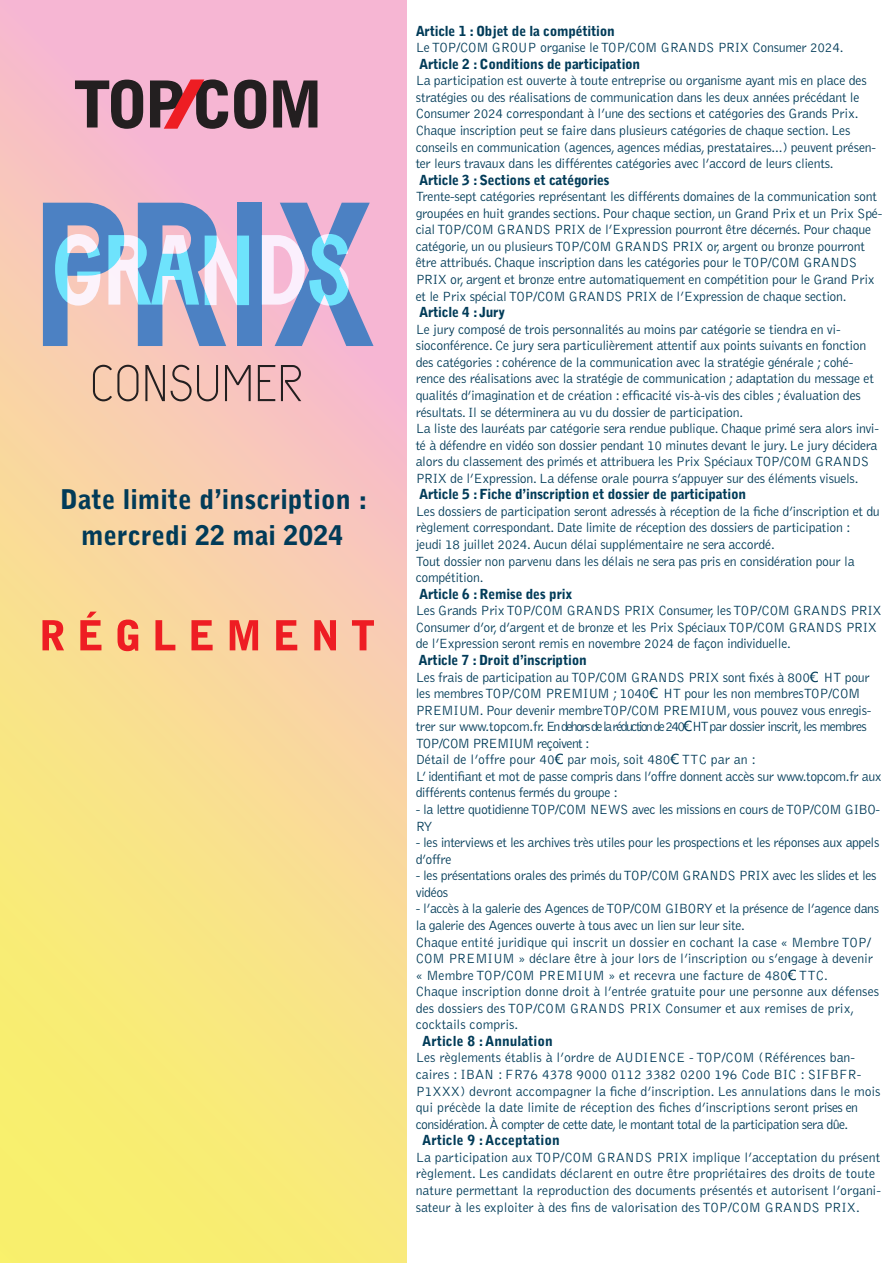
<style>
.page{position:relative;width:893px;height:1263px;background:#fff}
.page>*{position:absolute;margin:0;border:0;box-sizing:border-box;transform-origin:0 0}
.t1{font:900 27px "Bell Gothic";color:#013b58}
.t2{font:300 13.8px/16.5px "Bell Gothic";letter-spacing:-.02em;color:#013b58}
.t3{font:300 13.8px/16.5px "Bell Gothic";color:#013b58}
.t4{font:900 13.8px "Bell Gothic";letter-spacing:-.02em;color:#013b58}
.t5{font:900 13.8px "Bell Gothic";color:#013b58}
.s1{font-family:"Verdana";font-weight:400}
</style>
<div class="page">
<svg style="left:0;top:0;width:407px;height:1263px"></svg>
<svg style="left:42px;top:620px;width:22px;height:30px"></svg>
<svg style="left:80px;top:612px;width:21px;height:38px"></svg>
<svg style="left:118px;top:619px;width:20px;height:32px"></svg>
<svg style="left:155px;top:620px;width:20px;height:30px"></svg>
<svg style="left:191px;top:620px;width:22px;height:30px"></svg>
<svg style="left:230px;top:620px;width:28px;height:30px"></svg>
<svg style="left:276px;top:620px;width:21px;height:30px"></svg>
<svg style="left:314px;top:620px;width:22px;height:30px"></svg>
<svg style="left:352px;top:620px;width:22px;height:30px"></svg>
<svg style="left:75px;top:80px;width:68px;height:49px"></svg>
<svg style="left:234px;top:80px;width:32px;height:49px"></svg>
<svg style="left:273px;top:80px;width:44px;height:47px"></svg>
<svg style="left:150px;top:79px;width:78px;height:50px"></svg>
<div style="left:237px;top:203px;width:25px;height:143px;background:#4c81c3"></div>
<svg style="left:43px;top:203px;width:206px;height:143px"></svg>
<svg style="left:262px;top:203px;width:111px;height:143px"></svg>
<svg style="left:93px;top:365px;width:45px;height:36px"></svg>
<svg style="left:145px;top:365px;width:20px;height:36px"></svg>
<svg style="left:171px;top:365px;width:47px;height:36px"></svg>
<svg style="left:225px;top:365px;width:26px;height:36px"></svg>
<svg style="left:258px;top:365px;width:17px;height:36px"></svg>
<svg style="left:281px;top:365px;width:20px;height:36px"></svg>
<p class="t1" style="left:60px;top:484px;width:309px">Date limite d’inscription :</p>
<p class="t1" style="left:81px;top:520px;width:264px">mercredi 22 mai 2024</p>
<p class="t4" style="left:416px;top:23px;width:201px">Article 1 : Objet de la compétition</p>
<p class="t2" style="left:416px;top:40px;width:429px">Le TOP/COM GROUP organise le TOP/COM GRANDS PRIX Consumer 2024.</p>
<p class="t4" style="left:419px;top:56px;width:223px">Article 2 : Conditions de participation</p>
<p class="t2" style="left:416px;top:73px;width:462px">La participation est ouverte à toute entreprise ou organisme ayant mis en place des stratégies ou des réalisations de communication dans les deux années précédant le Consumer 2024 correspondant à l’une des sections et catégories des Grands Prix.<br>Chaque inscription peut se faire dans plusieurs catégories de chaque section. Les conseils en communication (agences, agences médias, prestataires...) peuvent présen&shy;ter leurs travaux dans les différentes catégories avec l’accord de leurs clients.</p>
<p class="t4" style="left:419px;top:172px;width:192px">Article 3 : Sections et catégories</p>
<p class="t2" style="left:416px;top:189px;width:468px">Trente-sept catégories représentant les différents domaines de la communication sont groupées en huit grandes sections. Pour chaque section, un Grand Prix et un Prix Spé&shy;cial TOP/COM GRANDS PRIX de l’Expression pourront être décernés. Pour chaque catégorie, un ou plusieurs TOP/COM GRANDS PRIX or, argent ou bronze pourront être attribués. Chaque inscription dans les catégories pour le TOP/COM GRANDS PRIX or, argent et bronze entre automatiquement en compétition pour le Grand Prix et le Prix spécial TOP/COM GRANDS PRIX de l’Expression de chaque section.</p>
<p class="t4" style="left:419px;top:304px;width:88px">Article 4 : Jury</p>
<p class="t2" style="left:416px;top:321px;width:460px">Le jury composé de trois personnalités au moins par catégorie se tiendra en vi&shy;sioconférence. Ce jury sera particulièrement attentif aux points suivants en fonction des catégories : cohérence de la communication avec la stratégie générale ; cohé&shy;rence des réalisations avec la stratégie de communication ; adaptation du message et qualités d’imagination et de création : efficacité vis-à-vis des cibles ; évaluation des résultats. Il se déterminera au vu du dossier de participation.</p>
<p class="t2" style="left:416px;top:421px;width:465px">La liste des lauréats par catégorie sera rendue publique. Chaque primé sera alors invi&shy;té à défendre en vidéo son dossier pendant 10 minutes devant le jury. Le jury décidera alors du classement des primés et attribuera les Prix Spéciaux TOP/COM GRANDS PRIX de l’Expression. La défense orale pourra s’appuyer sur des éléments visuels.</p>
<p class="t4" style="left:419px;top:486px;width:328px">Article 5 : Fiche d’inscription et dossier de participation</p>
<p class="t2" style="left:416px;top:503px;width:466px">Les dossiers de participation seront adressés à réception de la fiche d’inscription et du</p>
<p class="t2" style="left:416px;top:520px;width:437px">règlement correspondant. Date limite de réception des dossiers de participation :</p>
<p class="t2" style="left:416px;top:536px;width:361px">jeudi 18 juillet 2024. Aucun délai supplémentaire ne sera accordé.</p>
<p class="t2" style="left:416px;top:553px;width:440px">Tout dossier non parvenu dans les délais ne sera pas pris en considération pour la compétition.</p>
<p class="t4" style="left:419px;top:586px;width:155px">Article 6 : Remise des prix</p>
<p class="t2" style="left:416px;top:603px;width:468px">Les Grands Prix TOP/COM GRANDS PRIX Consumer, les TOP/COM GRANDS PRIX</p>
<p class="t2" style="left:416px;top:619px;width:463px">Consumer d’or, d’argent et de bronze et les Prix Spéciaux TOP/COM GRANDS PRIX de l’Expression seront remis en novembre 2024 de façon individuelle.</p>
<p class="t4" style="left:419px;top:652px;width:170px">Article 7 : Droit d’inscription</p>
<p class="t2" style="left:416px;top:669px;width:457px">Les frais de participation au TOP/COM GRANDS PRIX sont fixés à 800<span class="s1">€</span> HT pour les membres TOP/COM PREMIUM ; 1040<span class="s1">€</span> HT pour les non membresTOP/COM PREMIUM. Pour devenir membreTOP/COM PREMIUM, vous pouvez vous enregis&shy;trer sur www.topcom.fr. En dehors de la réduction de 240<span class="s1">€</span>HT par dossier inscrit, les membres TOP/COM PREMIUM reçoivent :</p>
<p class="t3" style="left:416px;top:752px;width:342px">Détail de l’offre pour 40<span class="s1">€</span> par mois, soit 480<span class="s1">€</span> TTC par an :</p>
<p class="t2" style="left:416px;top:768px;width:468px">L’ identifiant et mot de passe compris dans l’offre donnent accès sur www.topcom.fr aux</p>
<p class="t2" style="left:416px;top:785px;width:204px">différents contenus fermés du groupe :</p>
<p class="t2" style="left:416px;top:801px;width:466px">- la lettre quotidienne TOP/COM NEWS avec les missions en cours de TOP/COM GIBO-<br>RY</p>
<p class="t2" style="left:416px;top:835px;width:465px">- les interviews et les archives très utiles pour les prospections et les réponses aux appels d’offre</p>
<p class="t2" style="left:416px;top:868px;width:462px">- les présentations orales des primés du TOP/COM GRANDS PRIX avec les slides et les vidéos</p>
<p class="t2" style="left:416px;top:901px;width:465px">- l’accès à la galerie des Agences de TOP/COM GIBORY et la présence de l’agence dans la galerie des Agences ouverte à tous avec un lien sur leur site.</p>
<p class="t3" style="left:416px;top:934px;width:459px">Chaque entité juridique qui inscrit un dossier en cochant la case « Membre TOP/<br>COM PREMIUM » déclare être à jour lors de l’inscription ou s’engage à devenir « Membre TOP/COM PREMIUM » et recevra une facture de 480<span class="s1">€</span> TTC.</p>
<p class="t3" style="left:416px;top:984px;width:465px">Chaque inscription donne droit à l’entrée gratuite pour une personne aux défenses des dossiers des TOP/COM GRANDS PRIX Consumer et aux remises de prix, cocktails compris.</p>
<p class="t5" style="left:422px;top:1033px;width:132px">Article 8 : Annulation</p>
<p class="t3" style="left:416px;top:1050px;width:466px">Les règlements établis à l’ordre de AUDIENCE - TOP/COM (Références ban&shy;caires : IBAN : FR76 4378 9000 0112 3382 0200 196 Code BIC : SIFBFR-P1XXX) devront accompagner la fiche d’inscription. Les annulations dans le mois qui précède la date limite de réception des fiches d’inscriptions seront prises en considération. À compter de cette date, le montant total de la participation sera dûe.</p>
<p class="t5" style="left:422px;top:1132px;width:139px">Article 9 : Acceptation</p>
<p class="t3" style="left:416px;top:1149px;width:467px">La participation aux TOP/COM GRANDS PRIX implique l’acceptation du présent règlement. Les candidats déclarent en outre être propriétaires des droits de toute nature permettant la reproduction des documents présentés et autorisent l’organi&shy;sateur à les exploiter à des fins de valorisation des TOP/COM GRANDS PRIX.</p>
</div>
